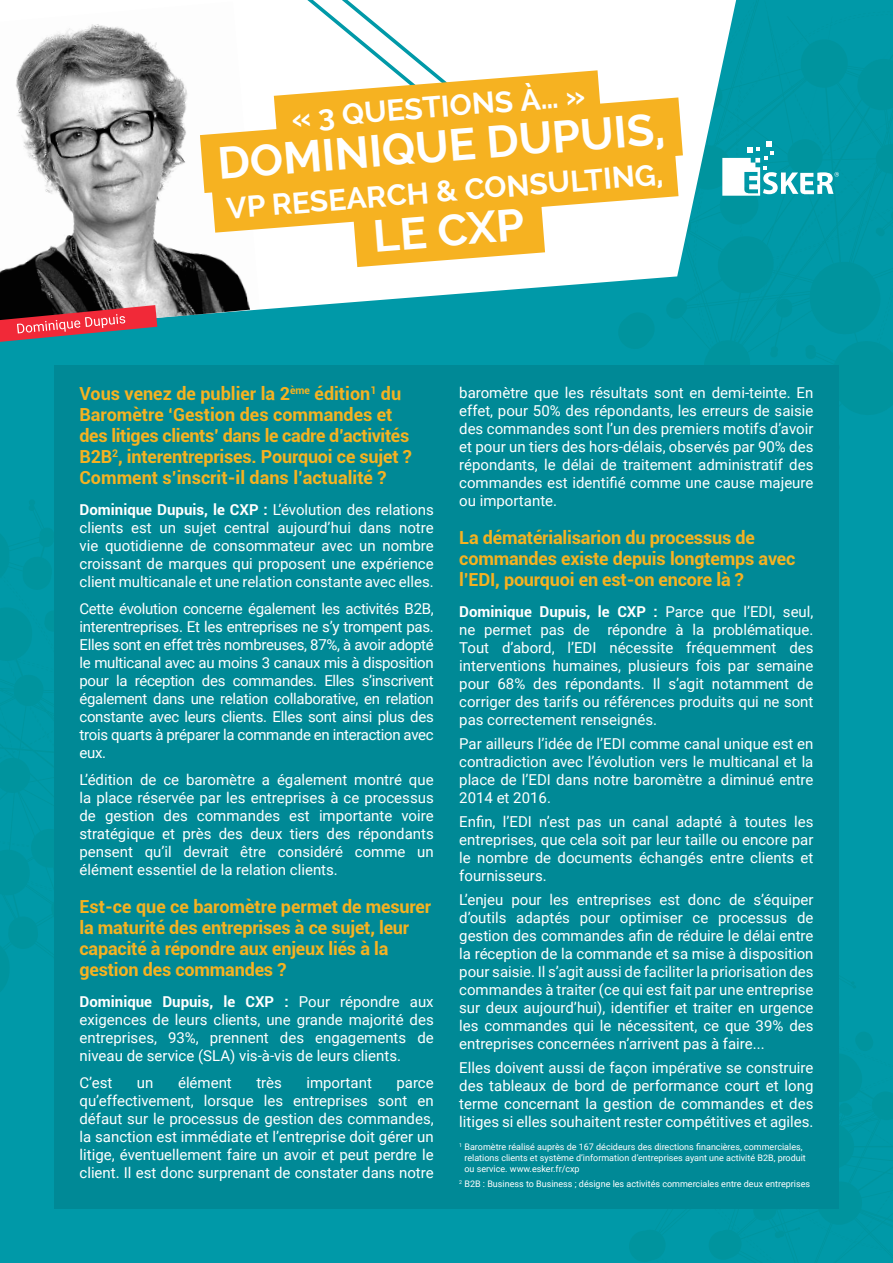
<style>
.page{position:relative;width:893px;height:1263px;background:#0099a8}
.page>*{position:absolute;margin:0;border:0;box-sizing:border-box;transform-origin:0 0}
.t1{font:700 45px "Raleway";color:#fff}
.t2{font:700 30px "Raleway";color:#fff}
.t3{font:700 18px/21px "Roboto";letter-spacing:-.01em;color:#f6b221}
.t4{font:15px/18px "Roboto";color:#fff;text-align:justify}
.t5{font:9px/10.8px "Roboto";color:#fff}
.s1{font-weight:700}
</style>
<div class="page">
<svg style="left:0;top:0;width:736px;height:310px;fill:#fff"></svg>
<img style="left:0;top:1px;width:260px;height:326px">
<svg style="left:250px;top:0;width:351px;height:97px;background:#f6f1df"></svg>
<svg style="left:200px;top:97px;width:483px;height:96px;background:#f6bb3c"></svg>
<svg style="left:212px;top:151px;width:466px;height:116px;background:#f8c862"></svg>
<svg style="left:722px;top:141px;width:117px;height:55px"></svg>
<svg style="left:0;top:305px;width:157px;height:37px"></svg>
<div style="left:54px;top:365px;width:785px;height:844px;background:#008996"></div>
<h2 class="t2" style="left:290px;top:102px;width:296px;rotate:-5deg">« 3 QUESTIONS À… »</h2>
<h1 class="t1" style="left:216px;top:140px;width:450px;rotate:-5deg">DOMINIQUE DUPUIS,</h1>
<h2 class="t2" style="left:225px;top:193px;width:439px;rotate:-5deg">VP RESEARCH &amp; CONSULTING,</h2>
<h1 class="t1" style="left:371px;top:211px;width:153px;rotate:-5deg">LE CXP</h1>
<p class="t3" style="left:80px;top:382px;width:334px">Vous venez de publier la 2<sup>ème</sup> édition<sup>1</sup> du Baromètre ‘Gestion des commandes et des litiges clients’ dans le cadre d’activités B2B<sup>2</sup>, interentreprises. Pourquoi ce sujet ?<br>Comment s’inscrit-il dans l’actualité ?</p>
<p class="t4" style="left:80px;top:500px;width:356px"><span class="s1">Dominique Dupuis, le CXP :</span> L’évolution des relations clients est un sujet central aujourd’hui dans notre vie quotidienne de consommateur avec un nombre croissant de marques qui proposent une expérience client multicanale et une relation constante avec elles.</p>
<p class="t4" style="left:80px;top:599px;width:356px">Cette évolution concerne également les activités B2B, interentreprises. Et les entreprises ne s’y trompent pas.<br>Elles sont en effet très nombreuses, 87%, à avoir adopté le multicanal avec au moins 3 canaux mis à disposition pour la réception des commandes. Elles s’inscrivent également dans une relation collaborative, en relation constante avec leurs clients. Elles sont ainsi plus des trois quarts à préparer la commande en interaction avec eux.</p>
<p class="t4" style="left:80px;top:770px;width:356px">L’édition de ce baromètre a également montré que la place réservée par les entreprises à ce processus de gestion des commandes est importante voire stratégique et près des deux tiers des répondants pensent qu’il devrait être considéré comme un élément essentiel de la relation clients.</p>
<p class="t3" style="left:80px;top:895px;width:353px">Est-ce que ce baromètre permet de mesurer la maturité des entreprises à ce sujet, leur capacité à répondre aux enjeux liés à la gestion des commandes ?</p>
<p class="t4" style="left:80px;top:992px;width:356px"><span class="s1">Dominique Dupuis, le CXP :</span> Pour répondre aux exigences de leurs clients, une grande majorité des entreprises, 93%, prennent des engagements de niveau de service (SLA) vis-à-vis de leurs clients.</p>
<p class="t4" style="left:80px;top:1073px;width:34px">C’est</p>
<p class="t4" style="left:137px;top:1073px;width:18px">un</p>
<p class="t4" style="left:178px;top:1073px;width:55px">élément</p>
<p class="t4" style="left:256px;top:1073px;width:27px">très</p>
<p class="t4" style="left:306px;top:1073px;width:67px">important</p>
<p class="t4" style="left:80px;top:1073px;width:356px;text-indent:317px">parce qu’effectivement, lorsque les entreprises sont en défaut sur le processus de gestion des commandes, la sanction est immédiate et l’entreprise doit gérer un litige, éventuellement faire un avoir et peut perdre le client. Il est donc surprenant de constater dans notre</p>
<p class="t4" style="left:459px;top:383px;width:356px">baromètre que les résultats sont en demi-teinte. En effet, pour 50% des répondants, les erreurs de saisie des commandes sont l’un des premiers motifs d’avoir et pour un tiers des hors-délais, observés par 90% des répondants, le délai de traitement administratif des commandes est identifié comme une cause majeure ou importante.</p>
<p class="t3" style="left:459px;top:526px;width:338px">La dématérialisarion du processus de commandes existe depuis longtemps avec l’EDI, pourquoi en est-on encore là ?</p>
<p class="t4" style="left:459px;top:602px;width:356px"><span class="s1">Dominique Dupuis, le CXP :</span> Parce que l’EDI, seul, ne permet pas de répondre à la problématique.<br>Tout d’abord, l’EDI nécessite fréquemment des interventions humaines, plusieurs fois par semaine pour 68% des répondants. Il s’agit notamment de corriger des tarifs ou références produits qui ne sont pas correctement renseignés.</p>
<p class="t4" style="left:459px;top:734px;width:356px">Par ailleurs l’idée de l’EDI comme canal unique est en contradiction avec l’évolution vers le multicanal et la place de l’EDI dans notre baromètre a diminué entre 2014 et 2016.</p>
<p class="t4" style="left:459px;top:812px;width:356px">Enfin, l’EDI n’est pas un canal adapté à toutes les entreprises, que cela soit par leur taille ou encore par le nombre de documents échangés entre clients et fournisseurs.</p>
<p class="t4" style="left:459px;top:890px;width:356px">L’enjeu pour les entreprises est donc de s’équiper d’outils adaptés pour optimiser ce processus de gestion des commandes afin de réduire le délai entre la réception de la commande et sa mise à disposition pour saisie. Il s’agit aussi de faciliter la priorisation des commandes à traiter (ce qui est fait par une entreprise sur deux aujourd’hui), identifier et traiter en urgence les commandes qui le nécessitent, ce que 39% des entreprises concernées n’arrivent pas à faire...</p>
<p class="t4" style="left:459px;top:1058px;width:356px">Elles doivent aussi de façon impérative se construire des tableaux de bord de performance court et long terme concernant la gestion de commandes et des litiges si elles souhaitent rester compétitives et agiles.</p>
<p class="t5" style="left:464px;top:1141px;width:343px;text-indent:-5px"><sup>1</sup> Baromètre réalisé auprès de 167 décideurs des directions financières, commerciales, relations clients et système d’information d’entreprises ayant une activité B2B, produit ou service. www.esker.fr/cxp</p>
<p class="t5" style="left:459px;top:1178px;width:352px"><sup>2</sup> B2B : Business to Business ; désigne les activités commerciales entre deux entreprises</p>
</div>
